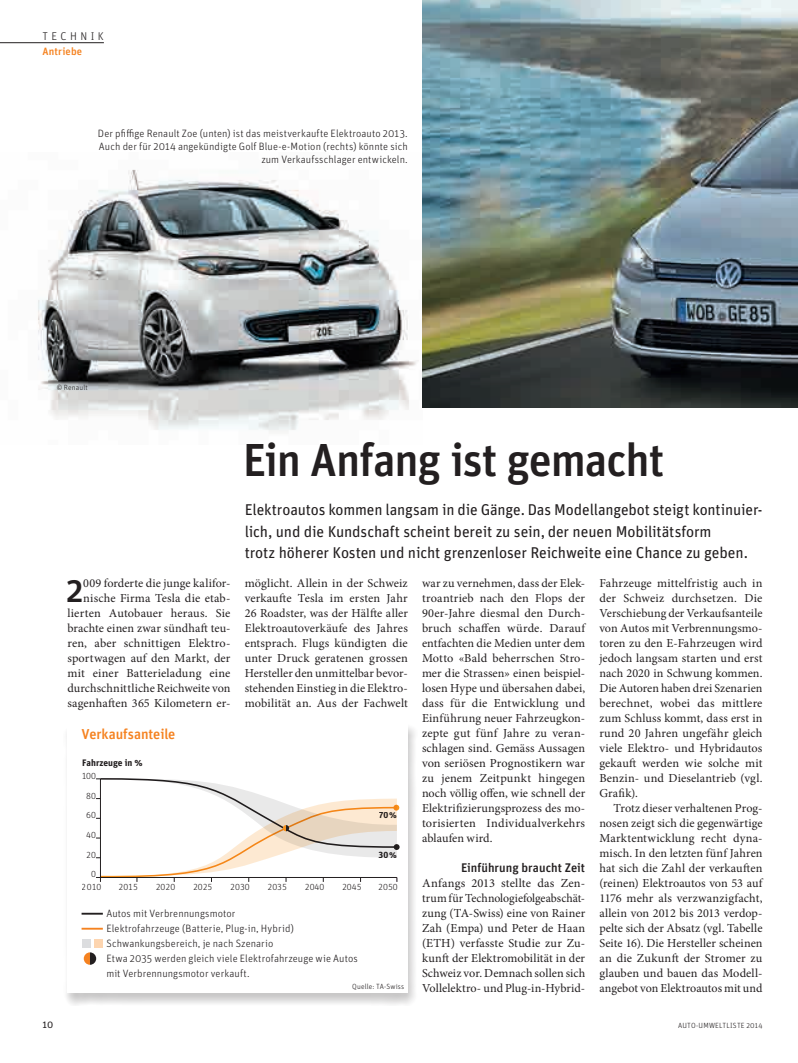
<style>
.page{position:relative;width:798px;height:1063px;background:#fff}
.page>*{position:absolute;margin:0;border:0;box-sizing:border-box;transform-origin:0 0}
.t1{font:500 46.25px "Unit OT";letter-spacing:-.025em;color:#231f20}
.t2{font:500 33.88px "Unit OT";color:#231f20}
.t3{font:15.62px/21.2px "Unit OT";letter-spacing:-.01em;color:#231f20}
.t4{font:500 14.38px "Unit OT";letter-spacing:-.005em;color:#f58220}
.t5{font:500 12.5px "Unit OT";color:#231f20}
.t6{font:12.25px/15px "Minion Pro";letter-spacing:.005em;color:#231f20;text-align:justify}
.t7{font:300 11.25px "Unit OT";letter-spacing:.305em;color:#231f20}
.t8{font:300 10.62px/15px "Unit OT";letter-spacing:.01em;color:#231f20;text-align:right}
.t9{font:500 10.62px "Unit OT";letter-spacing:.01em;color:#f58220}
.t10{font:10px "Unit OT";color:#231f20}
.t11{font:700 9.38px "Unit OT";color:#231f20}
.t12{font:300 8.88px "Unit OT";color:#231f20}
.t13{font:700 8.88px "Unit OT";color:#231f20}
.t14{font:300 7.5px "Unit OT";letter-spacing:.02em;color:#231f20}
</style>
<div class="page">
<hr style="left:0;top:42px;width:104px;height:1px;background:#231f20">
<img style="left:38px;top:169px;width:381px;height:263px">
<img style="left:422px;top:0;width:375px;height:407px">
<div style="left:63px;top:722px;width:354px;height:284px;background:#231f20;opacity:.25"></div>
<div style="left:67px;top:722px;width:340px;height:270px;background:#fff"></div>
<svg style="left:96px;top:778px;width:303px;height:104px"></svg>
<hr style="left:81px;top:913px;width:22px;height:2px;background:#231f20">
<hr style="left:81px;top:928px;width:22px;height:2px;background:#f58220">
<div style="left:81px;top:939px;width:9px;height:9px;background:#dcdddf"></div>
<div style="left:94px;top:939px;width:9px;height:9px;background:#fdd5b0"></div>
<svg style="left:84px;top:952px;width:12px;height:13px"></svg>
<p class="t7" style="left:43px;top:29px;width:63px">TECHNIK</p>
<p class="t9" style="left:43px;top:44px;width:41px">Antriebe</p>
<p class="t8" style="left:98px;top:127px;width:311px;line-height:13.1px">Der pfiffige Renault Zoe (unten) ist das meistverkaufte Elektroauto 2013.<br>Auch der für 2014 angekündigte Golf Blue-e-Motion (rechts) könnte sich zum Verkaufsschlager entwickeln.</p>
<p class="t14" style="left:57px;top:383px;width:33px">© Renault</p>
<p class="t1" style="left:243px;top:430px;width:422px">Ein Anfang ist gemacht</p>
<p class="t3" style="left:244px;top:499px;width:519px">Elektroautos kommen langsam in die Gänge. Das Modellangebot steigt kontinuier&shy;lich, und die Kundschaft scheint bereit zu sein, der neuen Mobilitätsform<br>trotz höherer Kosten und nicht grenzenloser Reichweite eine Chance zu geben.</p>
<p class="t6" style="left:67px;top:576px;width:164px;text-align:right">009 forderte die junge kalifor&shy;nische Firma Tesla die etab&shy;lierten Autobauer heraus. Sie brachte einen zwar sündhaft teu&shy;ren, aber schnittigen Elektro&shy;sportwagen auf den Markt, der mit einer Batterieladung eine durchschnittliche Reichweite von sagenhaften 365 Kilometern er-</p>
<p class="t6" style="left:244px;top:576px;width:165px">möglicht. Allein in der Schweiz verkaufte Tesla im ersten Jahr 26 Roadster, was der Hälfte aller Elektroautoverkäufe des Jahres entsprach. Flugs kündigten die unter Druck geratenen grossen Hersteller den unmittelbar bevor&shy;stehenden Einstieg in die Elektro&shy;mobilität an. Aus der Fachwelt</p>
<p class="t6" style="left:422px;top:576px;width:165px">war zu vernehmen, dass der Elek&shy;troantrieb nach den Flops der 90er-Jahre diesmal den Durch&shy;bruch schaffen würde. Darauf entfachten die Medien unter dem Motto «Bald beherrschen Stro&shy;mer die Strassen» einen beispiel&shy;losen Hype und übersahen dabei, dass für die Entwicklung und Einführung neuer Fahrzeugkon&shy;zepte gut fünf Jahre zu veran&shy;schlagen sind. Gemäss Aussagen von seriösen Prognostikern war zu jenem Zeitpunkt hingegen noch völlig offen, wie schnell der Elektrifizierungsprozess des mo&shy;torisierten Individualverkehrs ablaufen wird.</p>
<p class="t5" style="left:461px;top:860px;width:125px">Einführung braucht Zeit</p>
<p class="t6" style="left:422px;top:876px;width:165px">Anfangs 2013 stellte das Zen&shy;trum für Technologiefolgeabschät&shy;zung (TA-Swiss) eine von Rainer Zah (Empa) und Peter de Haan (ETH) verfasste Studie zur Zu&shy;kunft der Elektromobilität in der Schweiz vor. Demnach sollen sich Vollelektro- und Plug-in-Hybrid-</p>
<p class="t2" style="left:66px;top:569px;width:19px">2</p>
<p class="t4" style="left:81px;top:725px;width:95px">Verkaufsanteile</p>
<p class="t11" style="left:82px;top:756px;width:62px">Fahrzeuge in %</p>
<p class="t12" style="left:81px;top:771px;width:16px">100</p>
<p class="t12" style="left:86px;top:790px;width:11px">80</p>
<p class="t13" style="left:378px;top:809px;width:20px">70%</p>
<p class="t13" style="left:378px;top:849px;width:20px">30%</p>
<p class="t12" style="left:86px;top:810px;width:11px">60</p>
<p class="t12" style="left:86px;top:830px;width:11px">40</p>
<p class="t12" style="left:86px;top:849px;width:11px">20</p>
<p class="t12" style="left:91px;top:869px;width:6px">0</p>
<p class="t12" style="left:82px;top:882px;width:21px">2010</p>
<p class="t12" style="left:118px;top:882px;width:21px">2015</p>
<p class="t12" style="left:156px;top:882px;width:21px">2020</p>
<p class="t12" style="left:193px;top:882px;width:21px">2025</p>
<p class="t12" style="left:230px;top:882px;width:21px">2030</p>
<p class="t12" style="left:267px;top:882px;width:21px">2035</p>
<p class="t12" style="left:305px;top:882px;width:21px">2040</p>
<p class="t12" style="left:342px;top:882px;width:21px">2045</p>
<p class="t12" style="left:378px;top:882px;width:21px">2050</p>
<p class="t8" style="left:106px;top:906px;width:253px;text-align:left">Autos mit Verbrennungsmotor<br>Elektrofahrzeuge (Batterie, Plug-in, Hybrid)<br>Schwankungsbereich, je nach Szenario<br>Etwa 2035 werden gleich viele Elektrofahrzeuge wie Autos mit Verbrennungsmotor verkauft.</p>
<p class="t14" style="left:352px;top:982px;width:54px">Quelle: TA-Swiss</p>
<p class="t6" style="left:599px;top:576px;width:164px">Fahrzeuge mittelfristig auch in</p>
<p class="t6" style="left:599px;top:591px;width:164px">der Schweiz durchsetzen. Die</p>
<p class="t6" style="left:599px;top:606px;width:164px">Verschiebung der Verkaufsanteile</p>
<p class="t6" style="left:599px;top:621px;width:164px">von Autos mit Verbrennungsmo-</p>
<p class="t6" style="left:599px;top:636px;width:164px">toren zu den E-Fahrzeugen wird</p>
<p class="t6" style="left:599px;top:651px;width:164px">jedoch langsam starten und erst</p>
<p class="t6" style="left:599px;top:666px;width:164px">nach 2020 in Schwung kommen.</p>
<p class="t6" style="left:599px;top:681px;width:164px">Die Autoren haben drei Szenarien</p>
<p class="t6" style="left:599px;top:696px;width:164px">berechnet, wobei das mittlere</p>
<p class="t6" style="left:599px;top:711px;width:165px">zum Schluss kommt, dass erst in</p>
<p class="t6" style="left:599px;top:726px;width:164px">rund 20 Jahren ungefähr gleich</p>
<p class="t6" style="left:599px;top:741px;width:164px">viele Elektro- und Hybridautos</p>
<p class="t6" style="left:599px;top:756px;width:165px">gekauft werden wie solche mit</p>
<p class="t6" style="left:599px;top:771px;width:164px">Benzin- und Dieselantrieb (vgl.</p>
<p class="t6" style="left:599px;top:786px;width:40px">Grafik).</p>
<p class="t6" style="left:613px;top:801px;width:150px">Trotz dieser verhaltenen Prog-</p>
<p class="t6" style="left:599px;top:816px;width:165px">nosen zeigt sich die gegenwärtige</p>
<p class="t6" style="left:599px;top:831px;width:164px">Marktentwicklung recht dyna-</p>
<p class="t6" style="left:599px;top:846px;width:165px">misch. In den letzten fünf Jahren</p>
<p class="t6" style="left:599px;top:861px;width:164px">hat sich die Zahl der verkauften</p>
<p class="t6" style="left:599px;top:876px;width:164px">(reinen) Elektroautos von 53 auf</p>
<p class="t6" style="left:599px;top:891px;width:164px">1176 mehr als verzwanzigfacht,</p>
<p class="t6" style="left:599px;top:906px;width:164px">allein von 2012 bis 2013 verdop-</p>
<p class="t6" style="left:599px;top:921px;width:164px">pelte sich der Absatz (vgl. Tabelle</p>
<p class="t6" style="left:599px;top:936px;width:165px">Seite 16). Die Hersteller scheinen</p>
<p class="t6" style="left:599px;top:951px;width:164px">an die Zukunft der Stromer zu</p>
<p class="t6" style="left:599px;top:966px;width:163px">glauben und bauen das Modell-</p>
<p class="t6" style="left:599px;top:981px;width:164px">angebot von Elektroautos mit und</p>
<p class="t10" style="left:43px;top:1018px;width:12px">10</p>
<p class="t14" style="left:678px;top:1021px;width:86px">AUTO-UMWELTLISTE 2014</p>
</div>
